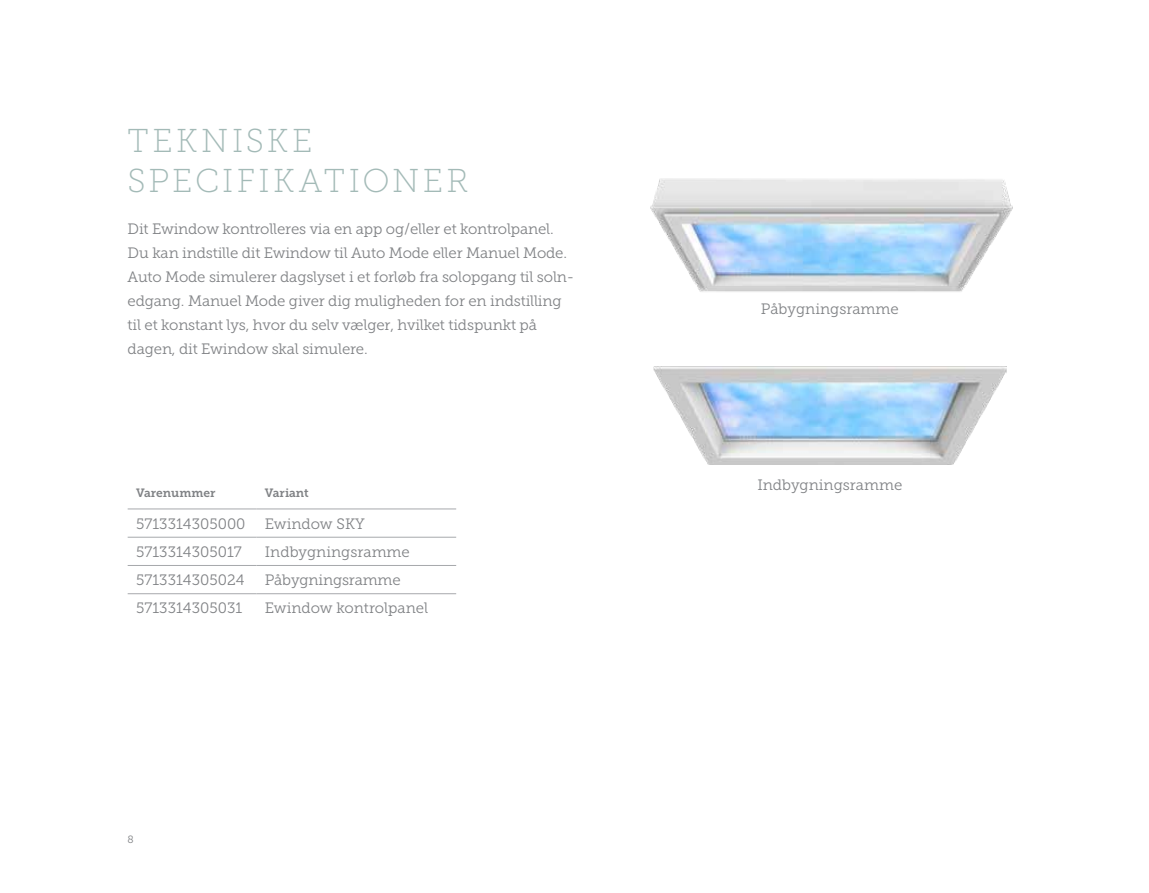
<style>
.page{position:relative;width:1149px;height:893px;background:#fff}
.page>*{position:absolute;margin:0;border:0;box-sizing:border-box;transform-origin:0 0}
.t1{font:33px/39.6px "Museo Slab 100";letter-spacing:.1em;color:#a3bab7}
.t2{font:15px/24px "Museo Slab 300";letter-spacing:-.01em;color:#808285}
.t3{font:12px "Museo Slab 700";color:#808285}
.t4{font:10.5px "Museo Slab 300";color:#808285}
</style>
<div class="page">
<img style="left:653px;top:366px;width:352px;height:99px">
<img style="left:650px;top:178px;width:363px;height:114px">
<hr style="left:128px;top:509px;width:128px;height:1px;background:#a7a9ac">
<hr style="left:256px;top:509px;width:200px;height:1px;background:#a7a9ac">
<hr style="left:128px;top:537px;width:128px;height:1px;background:#a7a9ac">
<hr style="left:256px;top:537px;width:200px;height:1px;background:#a7a9ac">
<hr style="left:128px;top:565px;width:128px;height:1px;background:#a7a9ac">
<hr style="left:256px;top:565px;width:200px;height:1px;background:#a7a9ac">
<hr style="left:128px;top:593px;width:128px;height:1px;background:#a7a9ac">
<hr style="left:256px;top:593px;width:200px;height:1px;background:#a7a9ac">
<h1 class="t1" style="left:128px;top:121px;width:342px">TEKNISKE<br>SPECIFIKATIONER</h1>
<p class="t2" style="left:128px;top:217px;width:448px">Dit Ewindow kontrolleres via en app og/eller et kontrolpanel.<br>Du kan indstille dit Ewindow til Auto Mode eller Manuel Mode.<br>Auto Mode simulerer dagslyset i et forløb fra solopgang til soln&shy;edgang. Manuel Mode giver dig muligheden for en indstilling til et konstant lys, hvor du selv vælger, hvilket tidspunkt på dagen, dit Ewindow skal simulere.</p>
<p class="t3" style="left:136px;top:486px;width:81px">Varenummer</p>
<p class="t3" style="left:265px;top:486px;width:45px">Variant</p>
<p class="t2" style="left:136px;top:512px;width:111px">5713314305000</p>
<p class="t2" style="left:265px;top:512px;width:101px">Ewindow SKY</p>
<p class="t2" style="left:136px;top:540px;width:107px">5713314305017</p>
<p class="t2" style="left:265px;top:540px;width:146px">Indbygningsramme</p>
<p class="t2" style="left:136px;top:568px;width:110px">5713314305024</p>
<p class="t2" style="left:265px;top:568px;width:137px">Påbygningsramme</p>
<p class="t2" style="left:136px;top:596px;width:107px">5713314305031</p>
<p class="t2" style="left:265px;top:596px;width:165px">Ewindow kontrolpanel</p>
<p class="t4" style="left:128px;top:834px;width:8px">8</p>
<p class="t2" style="left:760px;top:297px;width:139px">Påbygningsramme</p>
<p class="t2" style="left:757px;top:473px;width:146px">Indbygningsramme</p>
</div>
